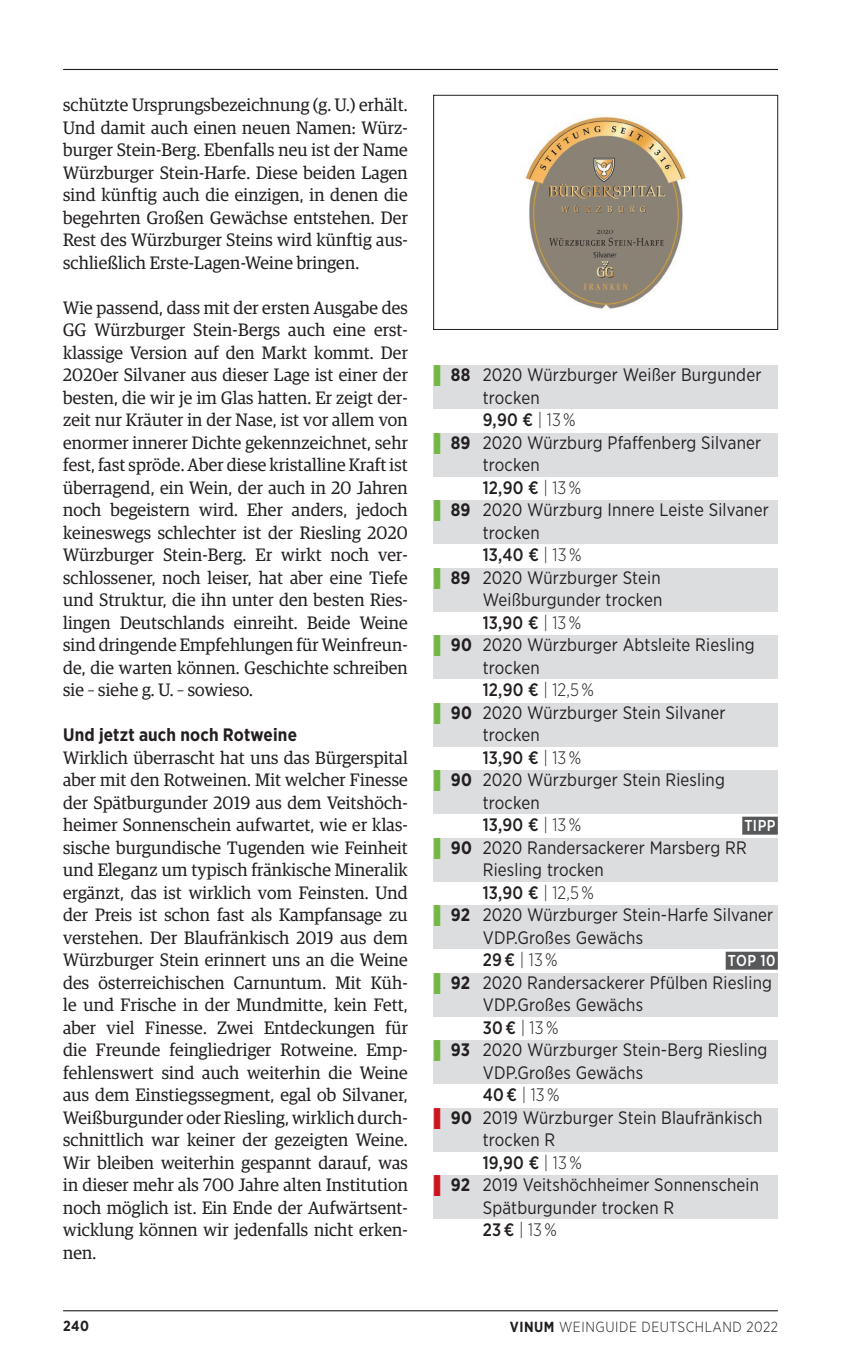
<style>
.page{position:relative;width:862px;height:1371px;background:#fff}
.page>*{position:absolute;margin:0;border:0;box-sizing:border-box;transform-origin:0 0}
.t1{font:18px/22.5px "Guardian Egyp";letter-spacing:.01em;color:#231f20;text-align:justify}
.t2{font:18px "Gotham Narrow";letter-spacing:.01em;color:#231f20;scale:.96 1}
.t3{font:500 18px "Gotham Narrow";letter-spacing:.01em;color:#231f20;scale:.95 1}
.t4{font:300 18px "Gotham Narrow";letter-spacing:.01em;color:#231f20;scale:.95 1}
.t5{font:700 18px "Gotham Narrow";letter-spacing:.01em;color:#231f20}
.t6{font:500 15.75px "Gotham Narrow";letter-spacing:.035em;color:#fff;scale:.95 1}
.t7{font:300 14.62px "Gotham Narrow";letter-spacing:.04em;color:#231f20;scale:.96 1}
.t8{font:700 14.62px "Gotham Narrow";color:#231f20;scale:.96 1}
.s1{color:#73b743}
.s2{font-weight:700}
.s3{font-weight:300}
.s4{font-weight:500}
.s5{color:#cd151d}
</style>
<div class="page">
<hr style="left:63px;top:1310px;width:714px;height:1px;background:#231f20">
<div style="left:433px;top:365px;width:344px;height:44px;background:#dcdddf"></div>
<div style="left:433px;top:433px;width:344px;height:43px;background:#dcdddf"></div>
<div style="left:433px;top:500px;width:344px;height:44px;background:#dcdddf"></div>
<div style="left:433px;top:568px;width:344px;height:43px;background:#dcdddf"></div>
<div style="left:433px;top:635px;width:344px;height:44px;background:#dcdddf"></div>
<div style="left:433px;top:703px;width:344px;height:43px;background:#dcdddf"></div>
<div style="left:433px;top:770px;width:344px;height:44px;background:#dcdddf"></div>
<div style="left:742px;top:816px;width:35px;height:18px;background:#57585a"></div>
<div style="left:433px;top:838px;width:344px;height:43px;background:#dcdddf"></div>
<div style="left:433px;top:905px;width:344px;height:44px;background:#dcdddf"></div>
<div style="left:725px;top:951px;width:52px;height:18px;background:#57585a"></div>
<div style="left:433px;top:973px;width:344px;height:43px;background:#dcdddf"></div>
<div style="left:433px;top:1040px;width:344px;height:44px;background:#dcdddf"></div>
<div style="left:433px;top:1108px;width:344px;height:43px;background:#dcdddf"></div>
<div style="left:433px;top:1175px;width:344px;height:44px;background:#dcdddf"></div>
<svg style="left:433px;top:95px;width:345px;height:235px"></svg>
<hr style="left:63px;top:69px;width:714px;height:1px;background:#231f20">
<p class="t1" style="left:63px;top:92px;width:346px">schützte Ursprungsbezeichnung (g. U.) erhält.<br>Und damit auch einen neuen Namen: Würz&shy;burger Stein-Berg. Ebenfalls neu ist der Name Würzburger Stein-Harfe. Diese beiden Lagen sind künftig auch die einzigen, in denen die begehrten Großen Gewächse entstehen. Der Rest des Würzburger Steins wird künftig aus&shy;schließlich Erste-Lagen-Weine bringen.</p>
<p class="t1" style="left:63px;top:295px;width:346px">Wie passend, dass mit der ersten Ausgabe des GG Würzburger Stein-Bergs auch eine erst&shy;klassige Version auf den Markt kommt. Der 2020er Silvaner aus dieser Lage ist einer der besten, die wir je im Glas hatten. Er zeigt der&shy;zeit nur Kräuter in der Nase, ist vor allem von enormer innerer Dichte gekennzeichnet, sehr fest, fast spröde. Aber diese kristalline Kraft ist überragend, ein Wein, der auch in 20 Jahren noch begeistern wird. Eher anders, jedoch keineswegs schlechter ist der Riesling 2020<br>Würzburger Stein-Berg. Er wirkt noch ver&shy;schlossener, noch leiser, hat aber eine Tiefe und Struktur, die ihn unter den besten Ries&shy;lingen Deutschlands einreiht. Beide Weine sind dringende Empfehlungen für Weinfreun&shy;de, die warten können. Geschichte schreiben sie – siehe g. U. – sowieso.</p>
<p class="t5" style="left:63px;top:723px;width:235px">Und jetzt auch noch Rotweine</p>
<p class="t1" style="left:63px;top:745px;width:346px">Wirklich überrascht hat uns das Bürgerspital aber mit den Rotweinen. Mit welcher Finesse der Spätburgunder 2019 aus dem Veitshöch&shy;heimer Sonnenschein aufwartet, wie er klas&shy;sische burgundische Tugenden wie Feinheit und Eleganz um typisch fränkische Mineralik ergänzt, das ist wirklich vom Feinsten. Und der Preis ist schon fast als Kampfansage zu verstehen. Der Blaufränkisch 2019 aus dem Würzburger Stein erinnert uns an die Weine des österreichischen Carnuntum. Mit Küh&shy;le und Frische in der Mundmitte, kein Fett, aber viel Finesse. Zwei Entdeckungen für die Freunde feingliedriger Rotweine. Emp&shy;fehlenswert sind auch weiterhin die Weine aus dem Einstiegssegment, egal ob Silvaner, Weißburgunder oder Riesling, wirklich durch&shy;schnittlich war keiner der gezeigten Weine.<br>Wir bleiben weiterhin gespannt darauf, was in dieser mehr als 700 Jahre alten Institution noch möglich ist. Ein Ende der Aufwärtsent&shy;wicklung können wir jedenfalls nicht erken&shy;nen.</p>
<p class="t2" style="left:433px;top:364px;width:343px"><span class="s1">❚</span> <span class="s2">88</span> 2020 Würzburger Weißer Burgunder</p>
<p class="t2" style="left:482px;top:386px;width:61px">trocken</p>
<p class="t3" style="left:482px;top:408px;width:99px">9,90 € <span class="s3">| 13 %</span></p>
<p class="t2" style="left:433px;top:431px;width:343px"><span class="s1">❚</span> <span class="s2">89</span> 2020 Würzburg Pfaffenberg Silvaner</p>
<p class="t2" style="left:482px;top:454px;width:61px">trocken</p>
<p class="t3" style="left:482px;top:476px;width:105px">12,90 € <span class="s3">| 13 %</span></p>
<p class="t2" style="left:433px;top:499px;width:351px"><span class="s1">❚</span> <span class="s2">89</span> 2020 Würzburg Innere Leiste Silvaner</p>
<p class="t2" style="left:482px;top:521px;width:61px">trocken</p>
<p class="t3" style="left:482px;top:543px;width:105px">13,40 € <span class="s3">| 13 %</span></p>
<p class="t2" style="left:433px;top:566px;width:238px"><span class="s1">❚</span> <span class="s2">89</span> 2020 Würzburger Stein</p>
<p class="t2" style="left:482px;top:589px;width:189px">Weißburgunder trocken</p>
<p class="t3" style="left:482px;top:611px;width:105px">13,90 € <span class="s3">| 13 %</span></p>
<p class="t2" style="left:433px;top:634px;width:336px"><span class="s1">❚</span> <span class="s2">90</span> 2020 Würzburger Abtsleite Riesling</p>
<p class="t2" style="left:482px;top:656px;width:61px">trocken</p>
<p class="t3" style="left:482px;top:678px;width:118px">12,90 € <span class="s3">| 12,5 %</span></p>
<p class="t2" style="left:433px;top:701px;width:306px"><span class="s1">❚</span> <span class="s2">90</span> 2020 Würzburger Stein Silvaner</p>
<p class="t2" style="left:482px;top:724px;width:61px">trocken</p>
<p class="t3" style="left:482px;top:746px;width:105px">13,90 € <span class="s3">| 13 %</span></p>
<p class="t2" style="left:433px;top:769px;width:305px"><span class="s1">❚</span> <span class="s2">90</span> 2020 Würzburger Stein Riesling</p>
<p class="t2" style="left:482px;top:791px;width:61px">trocken</p>
<p class="t3" style="left:482px;top:813px;width:105px">13,90 € <span class="s3">| 13 %</span></p>
<p class="t6" style="left:744px;top:816px;width:34px">TIPP</p>
<p class="t2" style="left:433px;top:836px;width:328px"><span class="s1">❚</span> <span class="s2">90</span> 2020 Randersackerer Marsberg RR</p>
<p class="t2" style="left:482px;top:859px;width:128px">Riesling trocken</p>
<p class="t3" style="left:482px;top:881px;width:118px">13,90 € <span class="s3">| 12,5 %</span></p>
<p class="t2" style="left:433px;top:904px;width:355px"><span class="s1">❚</span> <span class="s2">92</span> 2020 Würzburger Stein-Harfe Silvaner</p>
<p class="t2" style="left:482px;top:926px;width:168px">VDP.Großes Gewächs</p>
<p class="t4" style="left:482px;top:949px;width:80px"><span class="s4">29 €</span> | 13 %</p>
<p class="t6" style="left:727px;top:951px;width:52px">TOP 10</p>
<p class="t2" style="left:433px;top:971px;width:354px"><span class="s1">❚</span> <span class="s2">92</span> 2020 Randersackerer Pfülben Riesling</p>
<p class="t2" style="left:482px;top:994px;width:168px">VDP.Großes Gewächs</p>
<p class="t4" style="left:482px;top:1016px;width:81px"><span class="s4">30 €</span> | 13 %</p>
<p class="t2" style="left:433px;top:1039px;width:349px"><span class="s1">❚</span> <span class="s2">93</span> 2020 Würzburger Stein-Berg Riesling</p>
<p class="t2" style="left:482px;top:1061px;width:168px">VDP.Großes Gewächs</p>
<p class="t4" style="left:482px;top:1084px;width:82px"><span class="s4">40 €</span> | 13 %</p>
<p class="t2" style="left:433px;top:1106px;width:344px"><span class="s5">❚</span> <span class="s2">90</span> 2019 Würzburger Stein Blaufränkisch</p>
<p class="t2" style="left:482px;top:1129px;width:77px">trocken R</p>
<p class="t3" style="left:482px;top:1151px;width:106px">19,90 € <span class="s3">| 13 %</span></p>
<p class="t2" style="left:433px;top:1174px;width:341px"><span class="s5">❚</span> <span class="s2">92</span> 2019 Veitshöchheimer Sonnenschein</p>
<p class="t2" style="left:482px;top:1196px;width:201px">Spätburgunder trocken R</p>
<p class="t4" style="left:482px;top:1219px;width:80px"><span class="s4">23 €</span> | 13 %</p>
<p class="t8" style="left:63px;top:1316px;width:29px">240</p>
<p class="t7" style="left:509px;top:1317px;width:281px"><span class="s2">VINUM</span> WEINGUIDE DEUTSCHLAND 2022</p>
</div>
